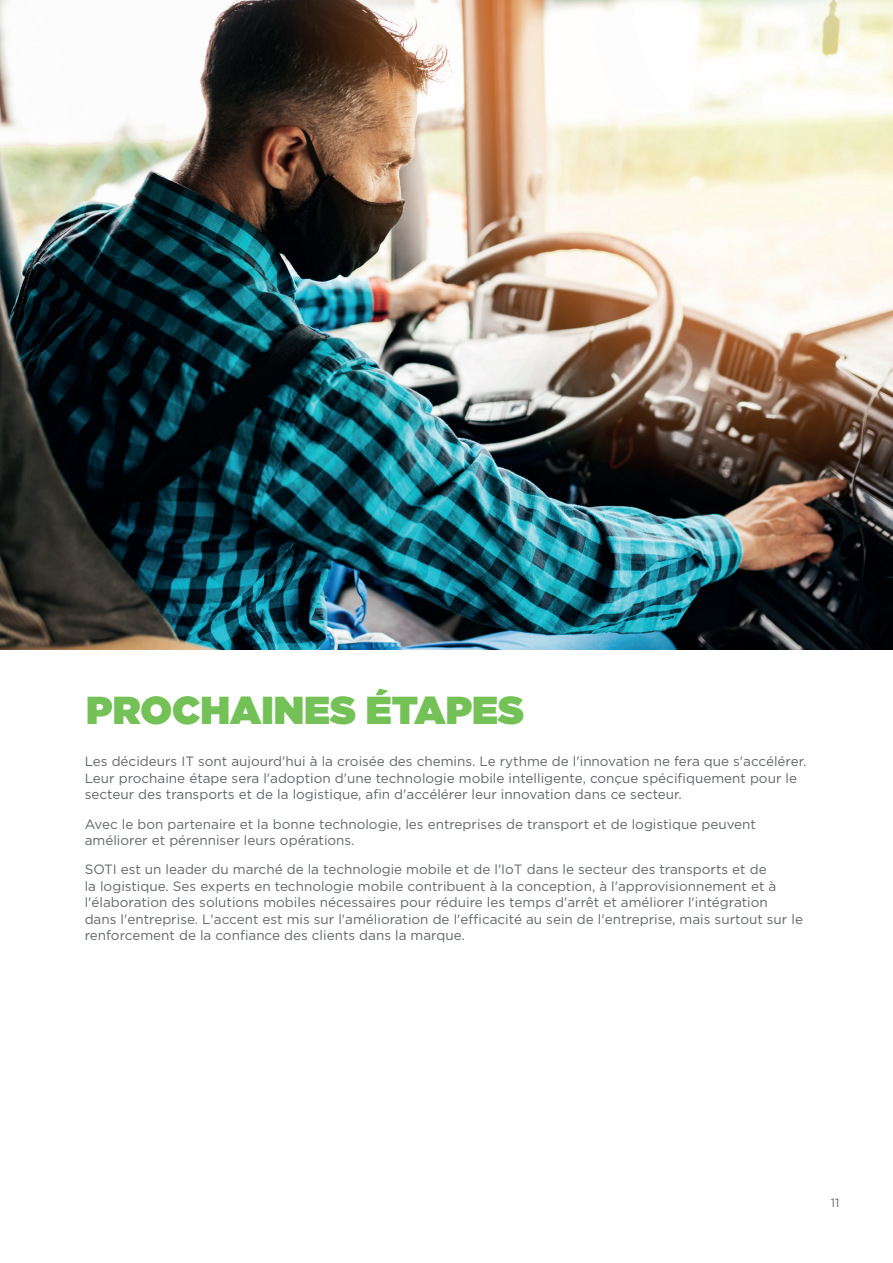
<style>
.page{position:relative;width:893px;height:1263px;background:#fff}
.page>*{position:absolute;margin:0;border:0;box-sizing:border-box;transform-origin:0 0}
.t1{font:900 39px "Gotham";color:#74c157}
.t2{font:13.5px/16.5px "Gotham";color:#63666b}
.t3{font:12px "Gotham";color:#63666b}
</style>
<div class="page">
<img style="left:0;top:0;width:893px;height:650px">
<p class="t1" style="left:86px;top:682px;width:439px">PROCHAINES ÉTAPES</p>
<p class="t2" style="left:85px;top:753px;width:723px">Les décideurs IT sont aujourd'hui à la croisée des chemins. Le rythme de l'innovation ne fera que s'accélérer.<br>Leur prochaine étape sera l'adoption d'une technologie mobile intelligente, conçue spécifiquement pour le secteur des transports et de la logistique, afin d'accélérer leur innovation dans ce secteur.</p>
<p class="t2" style="left:85px;top:815px;width:673px">Avec le bon partenaire et la bonne technologie, les entreprises de transport et de logistique peuvent améliorer et pérenniser leurs opérations.</p>
<p class="t2" style="left:85px;top:861px;width:720px">SOTI est un leader du marché de la technologie mobile et de l'IoT dans le secteur des transports et de<br>la logistique. Ses experts en technologie mobile contribuent à la conception, à l'approvisionnement et à l'élaboration des solutions mobiles nécessaires pour réduire les temps d'arrêt et améliorer l'intégration dans l'entreprise. L'accent est mis sur l'amélioration de l'efficacité au sein de l'entreprise, mais surtout sur le renforcement de la confiance des clients dans la marque.</p>
<p class="t3" style="left:831px;top:1195px;width:10px">11</p>
</div>
